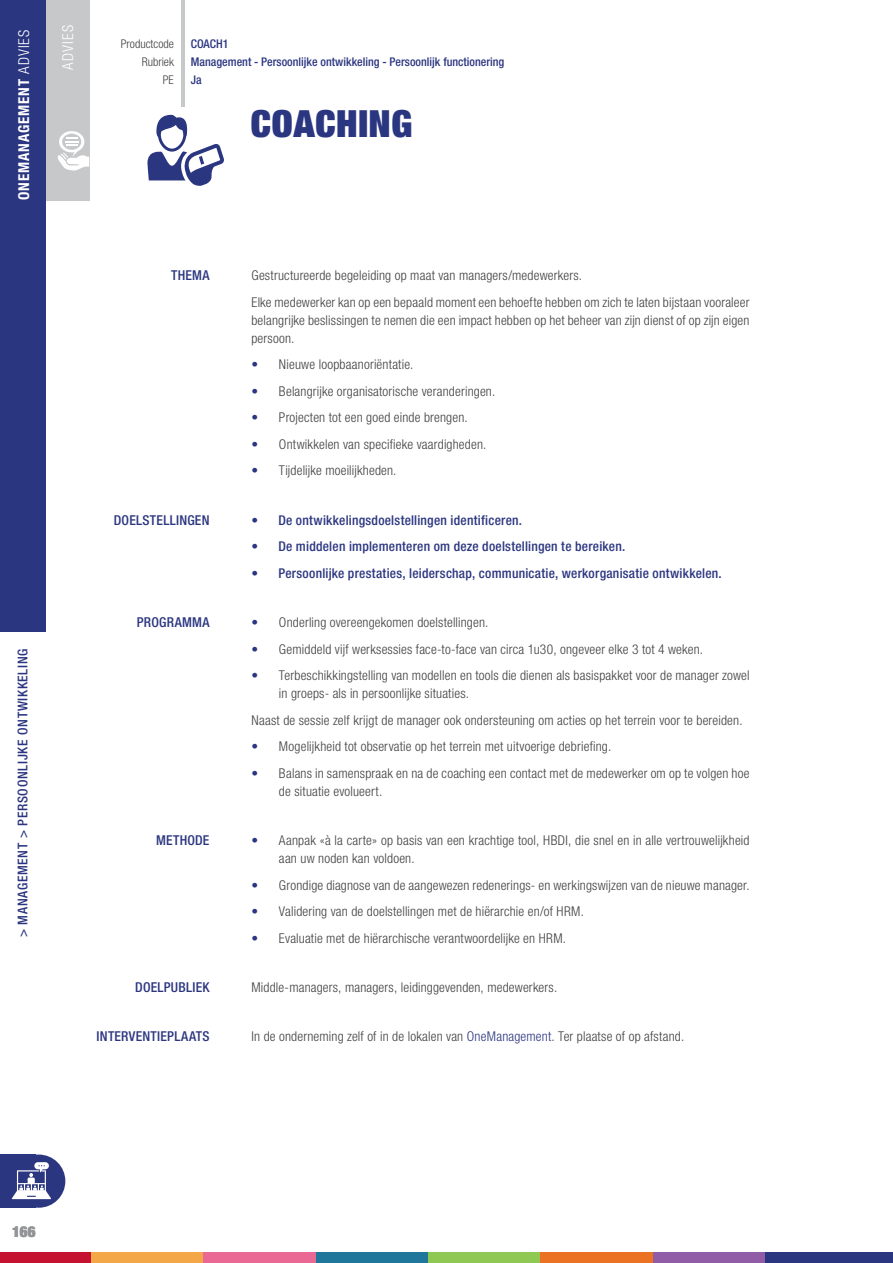
<style>
.page{position:relative;width:893px;height:1263px;background:#fff}
.page>*{position:absolute;margin:0;border:0;box-sizing:border-box;transform-origin:0 0}
.t1{font:900 expanded 37.5px "Helvetica Neue";letter-spacing:.015em;color:#2b3680}
.t2{font:700 condensed 15px "Helvetica Neue";letter-spacing:.06em;color:#fff}
.t3{font:300 condensed 15px "Helvetica Neue";letter-spacing:.07em;color:#fff}
.t4{font:900 expanded 15px "Helvetica Neue";color:#939598}
.t5{font:500 condensed 13.65px "Helvetica Neue";letter-spacing:.015em;color:#2b3680}
.t6{font:300 condensed 13.5px/18px "Helvetica Neue";letter-spacing:.015em;color:#414042}
.t7{font:500 condensed 13.5px "Helvetica Neue";letter-spacing:.02em;color:#2b3680}
.t8{font:500 condensed 13.5px "Helvetica Neue";letter-spacing:.05em;color:#2b3680}
.t9{font:500 condensed 12px "Helvetica Neue";color:#2b3680}
.t10{font:300 condensed 12px "Helvetica Neue";color:#414042}
.s1{font-weight:300}
.s2{color:#2b3680}
</style>
<div class="page">
<div style="left:91px;top:1252px;width:113px;height:11px;background:#f4a747"></div>
<div style="left:204px;top:1252px;width:112px;height:11px;background:#e96894"></div>
<div style="left:316px;top:1252px;width:112px;height:11px;background:#1f789b"></div>
<div style="left:428px;top:1252px;width:113px;height:11px;background:#90c854"></div>
<div style="left:540px;top:1252px;width:113px;height:11px;background:#ec7223"></div>
<div style="left:653px;top:1252px;width:112px;height:11px;background:#8f5ca5"></div>
<div style="left:765px;top:1252px;width:128px;height:11px;background:#2b3680"></div>
<div style="left:0;top:1252px;width:91px;height:11px;background:#c41230"></div>
<div style="left:46px;top:0;width:43px;height:201px;background:#c7c8ca"></div>
<svg style="left:58px;top:131px;width:31px;height:40px"></svg>
<div style="left:0;top:0;width:46px;height:631px;background:#2b3680"></div>
<hr style="left:181px;top:0;width:3px;height:106px;background:#c7c8ca">
<svg style="left:147px;top:115px;width:77px;height:71px"></svg>
<div style="left:0;top:1154px;width:35px;height:54px;background:#2b3680"></div>
<div style="left:12px;top:1154px;width:53px;height:54px;background:#2b3680;border-radius:50%"></div>
<svg style="left:12px;top:1162px;width:39px;height:37px"></svg>
<p class="t3" style="left:59px;top:70px;width:46px;rotate:-90deg">ADVIES</p>
<p class="t2" style="left:15px;top:200px;width:172px;rotate:-90deg">ONEMANAGEMENT <span class="s1">ADVIES</span></p>
<p class="t10" style="left:121px;top:37px;width:55px">Productcode</p>
<p class="t9" style="left:191px;top:36px;width:39px">COACH1</p>
<p class="t10" style="left:142px;top:55px;width:34px">Rubriek</p>
<p class="t9" style="left:191px;top:54px;width:315px">Management - Persoonlijke ontwikkeling - Persoonlijk functionering</p>
<p class="t10" style="left:163px;top:73px;width:13px">PE</p>
<p class="t9" style="left:191px;top:72px;width:12px">Ja</p>
<h1 class="t1" style="left:251px;top:99px;width:163px">COACHING</h1>
<p class="t8" style="left:15px;top:937px;width:290px;rotate:-90deg">&gt; MANAGEMENT &gt; PERSOONLIJKE ONTWIKKELING</p>
<p class="t5" style="left:171px;top:267px;width:40px">THEMA</p>
<p class="t6" style="left:251px;top:262px;width:500px;line-height:26.5px">Gestructureerde begeleiding op maat van managers/medewerkers.<br>Elke medewerker kan op een bepaald moment een behoefte hebben om zich te laten bijstaan vooraleer</p>
<p class="t6" style="left:251px;top:311px;width:500px">belangrijke beslissingen te nemen die een impact hebben op het beheer van zijn dienst of op zijn eigen persoon.</p>
<p class="t6" style="left:251px;top:356px;width:164px"><span class="s2">•</span> Nieuwe loopbaanoriëntatie.</p>
<p class="t6" style="left:251px;top:382px;width:245px"><span class="s2">•</span> Belangrijke organisatorische veranderingen.</p>
<p class="t6" style="left:251px;top:409px;width:218px"><span class="s2">•</span> Projecten tot een goed einde brengen.</p>
<p class="t6" style="left:251px;top:435px;width:236px"><span class="s2">•</span> Ontwikkelen van specifieke vaardigheden.</p>
<p class="t6" style="left:251px;top:462px;width:147px"><span class="s2">•</span> Tijdelijke moeilijkheden.</p>
<p class="t5" style="left:114px;top:512px;width:97px">DOELSTELLINGEN</p>
<p class="t7" style="left:251px;top:512px;width:272px">• De ontwikkelingsdoelstellingen identificeren.</p>
<p class="t7" style="left:251px;top:538px;width:375px">• De middelen implementeren om deze doelstellingen te bereiken.</p>
<p class="t7" style="left:251px;top:565px;width:472px">• Persoonlijke prestaties, leiderschap, communicatie, werkorganisatie ontwikkelen.</p>
<p class="t5" style="left:137px;top:614px;width:74px">PROGRAMMA</p>
<p class="t6" style="left:251px;top:613px;width:238px"><span class="s2">•</span> Onderling overeengekomen doelstellingen.</p>
<p class="t6" style="left:251px;top:640px;width:453px"><span class="s2">•</span> Gemiddeld vijf werksessies face-to-face van circa 1u30, ongeveer elke 3 tot 4 weken.</p>
<p class="t6" style="left:279px;top:666px;width:472px;text-indent:-28px"><span class="s2">•</span> Terbeschikkingstelling van modellen en tools die dienen als basispakket voor de manager zowel in groeps- als in persoonlijke situaties.</p>
<p class="t6" style="left:251px;top:711px;width:493px">Naast de sessie zelf krijgt de manager ook ondersteuning om acties op het terrein voor te bereiden.</p>
<p class="t6" style="left:251px;top:737px;width:361px"><span class="s2">•</span> Mogelijkheid tot observatie op het terrein met uitvoerige debriefing.</p>
<p class="t6" style="left:279px;top:764px;width:472px;text-indent:-28px"><span class="s2">•</span> Balans in samenspraak en na de coaching een contact met de medewerker om op te volgen hoe de situatie evolueert.</p>
<p class="t5" style="left:156px;top:832px;width:55px">METHODE</p>
<p class="t6" style="left:279px;top:831px;width:472px;text-indent:-28px"><span class="s2">•</span> Aanpak «à la carte» op basis van een krachtige tool, HBDI, die snel en in alle vertrouwelijkheid aan uw noden kan voldoen.</p>
<p class="t6" style="left:251px;top:876px;width:500px"><span class="s2">•</span> Grondige diagnose van de aangewezen redenerings- en werkingswijzen van de nieuwe manager.</p>
<p class="t6" style="left:251px;top:902px;width:334px"><span class="s2">•</span> Validering van de doelstellingen met de hiërarchie en/of HRM.</p>
<p class="t6" style="left:251px;top:929px;width:316px"><span class="s2">•</span> Evaluatie met de hiërarchische verantwoordelijke en HRM.</p>
<p class="t5" style="left:135px;top:979px;width:76px">DOELPUBLIEK</p>
<p class="t6" style="left:251px;top:978px;width:307px">Middle-managers, managers, leidinggevenden, medewerkers.</p>
<p class="t5" style="left:97px;top:1028px;width:114px">INTERVENTIEPLAATS</p>
<p class="t6" style="left:251px;top:1027px;width:434px">In de onderneming zelf of in de lokalen van <span class="s2">OneManagement</span>. Ter plaatse of op afstand.</p>
<p class="t4" style="left:12px;top:1222px;width:25px">166</p>
</div>
